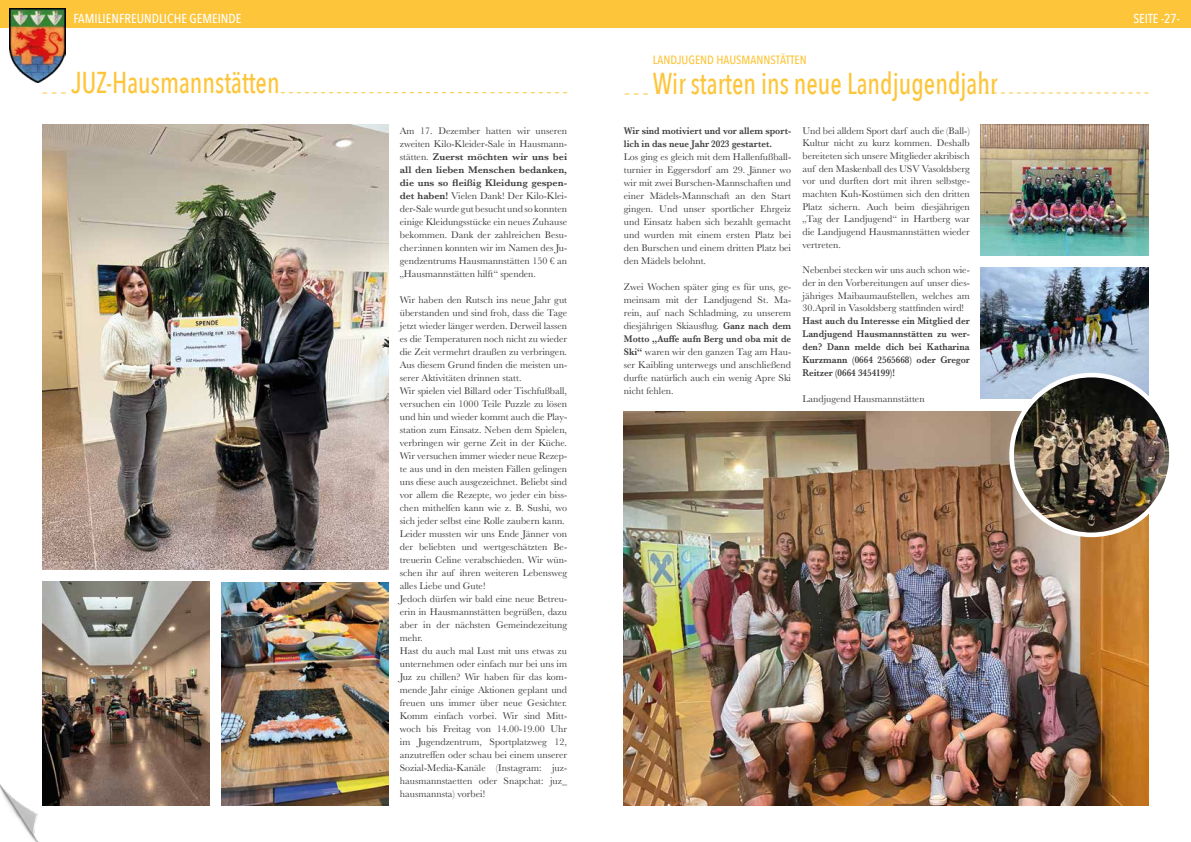
<style>
.page{position:relative;width:1191px;height:842px;background:#fff}
.page>*{position:absolute;margin:0;border:0;box-sizing:border-box;transform-origin:0 0}
.t1{font:500 30.2px "Avenir Next Condensed";color:#fdc53a;scale:.87 1}
.t2{font:500 13px "Avenir Next Condensed";color:#fff}
.t3{font:500 12px "Avenir Next Condensed";color:#fdc53a}
.t4{font:10px/13px "Baskerville";color:#3c3c3b;text-align:justify}
.t5{font:600 10px/13px "Baskerville";color:#3c3c3b;scale:.91 1}
.s1{font-weight:600}
</style>
<div class="page">
<div style="left:0;top:0;width:1191px;height:28px;background:#fdc53a"></div>
<img style="left:9px;top:9px;width:57px;height:66px">
<img style="left:0;top:784px;width:126px;height:58px">
<svg style="left:281px;top:92px;width:286px;height:1px"></svg>
<img style="left:24px;top:48px;width:42px;height:46px">
<img style="left:42px;top:582px;width:168px;height:223px">
<img style="left:43px;top:125px;width:345px;height:445px">
<img style="left:221px;top:582px;width:167px;height:223px">
<svg style="left:624px;top:93px;width:24px;height:1px"></svg>
<svg style="left:985px;top:92px;width:163px;height:1px"></svg>
<img style="left:981px;top:125px;width:167px;height:130px">
<img style="left:624px;top:412px;width:524px;height:393px">
<img style="left:980px;top:267px;width:168px;height:131px">
<img style="left:1011px;top:375px;width:160px;height:160px;border-radius:80px">
<div style="left:1009px;top:373px;width:164px;height:164px;border:5px solid #fff;border-radius:50%"></div>
<h2 class="t2" style="left:73px;top:11px;width:170px">FAMILIENFREUNDLICHE GEMEINDE</h2>
<h2 class="t2" style="left:1133px;top:11px;width:48px">SEITE -27-</h2>
<h1 class="t1" style="left:72px;top:65px;width:241px">JUZ-Hausmannstätten</h1>
<p class="t4" style="left:400px;top:124px;width:169px">Am 17. Dezember hatten wir unseren zweiten Kilo-Kleider-Sale in Hausmann&shy;stätten. <span class="s1">Zuerst möchten wir uns bei all den lieben Menschen bedanken, die uns so fleißig Kleidung gespen&shy;det haben!</span> Vielen Dank! Der Kilo-Klei&shy;der-Sale wurde gut besucht und so konnten einige Kleidungsstücke ein neues Zuhause bekommen. Dank der zahlreichen Besu&shy;cher:innen konnten wir im Namen des Ju&shy;gendzentrums Hausmannstätten 150 € an „Hausmannstätten hilft“ spenden.</p>
<p class="t4" style="left:400px;top:293px;width:169px;text-align:left">Wir haben den Rutsch ins neue Jahr gut überstanden und sind froh, dass die Tage jetzt wieder länger werden. Derweil lassen es die Temperaturen noch nicht zu wieder die Zeit vermehrt draußen zu verbringen.<br>Aus diesem Grund finden die meisten un&shy;serer Aktivitäten drinnen statt.<br>Wir spielen viel Billard oder Tischfußball, versuchen ein 1000 Teile Puzzle zu lösen und hin und wieder kommt auch die Play&shy;station zum Einsatz. Neben dem Spielen, verbringen wir gerne Zeit in der Küche.<br>Wir versuchen immer wieder neue Rezep&shy;te aus und in den meisten Fällen gelingen uns diese auch ausgezeichnet. Beliebt sind vor allem die Rezepte, wo jeder ein biss&shy;chen mithelfen kann wie z. B. Sushi, wo sich jeder selbst eine Rolle zaubern kann.<br>Leider mussten wir uns Ende Jänner von der beliebten und wertgeschätzten Be&shy;treuerin Celine verabschieden. Wir wün&shy;schen ihr auf ihren weiteren Lebensweg alles Liebe und Gute!<br>Jedoch dürfen wir bald eine neue Betreu&shy;erin in Hausmannstätten begrüßen, dazu aber in der nächsten Gemeindezeitung mehr.<br>Hast du auch mal Lust mit uns etwas zu unternehmen oder einfach nur bei uns im Juz zu chillen? Wir haben für das kom&shy;mende Jahr einige Aktionen geplant und freuen uns immer über neue Gesichter.<br>Komm einfach vorbei. Wir sind Mitt&shy;woch bis Freitag von 14.00-19.00 Uhr im Jugendzentrum, Sportplatzweg 12, anzutreffen oder schau bei einem unserer Sozial-Media-Kanäle (Instagram: juz&shy;hausmannstaetten oder Snapchat: juz_ hausmannsta) vorbei!</p>
<p class="t3" style="left:653px;top:53px;width:155px">LANDJUGEND HAUSMANNSTÄTTEN</p>
<h1 class="t1" style="left:653px;top:65px;width:397px">Wir starten ins neue Landjugendjahr</h1>
<p class="t5" style="left:624px;top:124px;width:185px">Wir sind motiviert und vor allem sport&shy;lich in das neue Jahr 2023 gestartet.</p>
<p class="t4" style="left:624px;top:150px;width:169px">Los ging es gleich mit dem Hallenfußball&shy;turnier in Eggersdorf am 29. Jänner wo wir mit zwei Burschen-Mannschaften und einer Mädels-Mannschaft an den Start gingen. Und unser sportlicher Ehrgeiz und Einsatz haben sich bezahlt gemacht und wurden mit einem ersten Platz bei den Burschen und einem dritten Platz bei den Mädels belohnt.</p>
<p class="t4" style="left:624px;top:280px;width:169px">Zwei Wochen später ging es für uns, ge&shy;meinsam mit der Landjugend St. Ma&shy;rein, auf nach Schladming, zu unserem diesjährigen Skiausflug. <span class="s1">Ganz nach dem Motto „Auffe aufn Berg und oba mit de Ski“</span> waren wir den ganzen Tag am Hau&shy;ser Kaibling unterwegs und anschließend durfte natürlich auch ein wenig Apre Ski nicht fehlen.</p>
<p class="t4" style="left:802px;top:124px;width:169px;line-height:12.7px">Und bei alldem Sport darf auch die (Ball-)<br>Kultur nicht zu kurz kommen. Deshalb bereiteten sich unsere Mitglieder akribisch auf den Maskenball des USV Vasoldsberg vor und durften dort mit ihren selbstge&shy;machten Kuh-Kostümen sich den dritten Platz sichern. Auch beim diesjährigen „Tag der Landjugend“ in Hartberg war die Landjugend Hausmannstätten wieder vertreten.</p>
<p class="t4" style="left:802px;top:264px;width:169px;line-height:12.7px">Nebenbei stecken wir uns auch schon wie&shy;der in den Vorbereitungen auf unser dies&shy;jähriges Maibaumaufstellen, welches am 30.April in Vasoldsberg stattfinden wird!</p>
<p class="t5" style="left:802px;top:315px;width:185px;text-align:justify">Hast auch du Interesse ein Mitglied der Landjugend Hausmannstätten zu wer&shy;den? Dann melde dich bei Katharina Kurzmann (0664 2565668) oder Gregor Reitzer (0664 3454199)!</p>
<p class="t4" style="left:802px;top:392px;width:124px">Landjugend Hausmannstätten</p>
</div>
